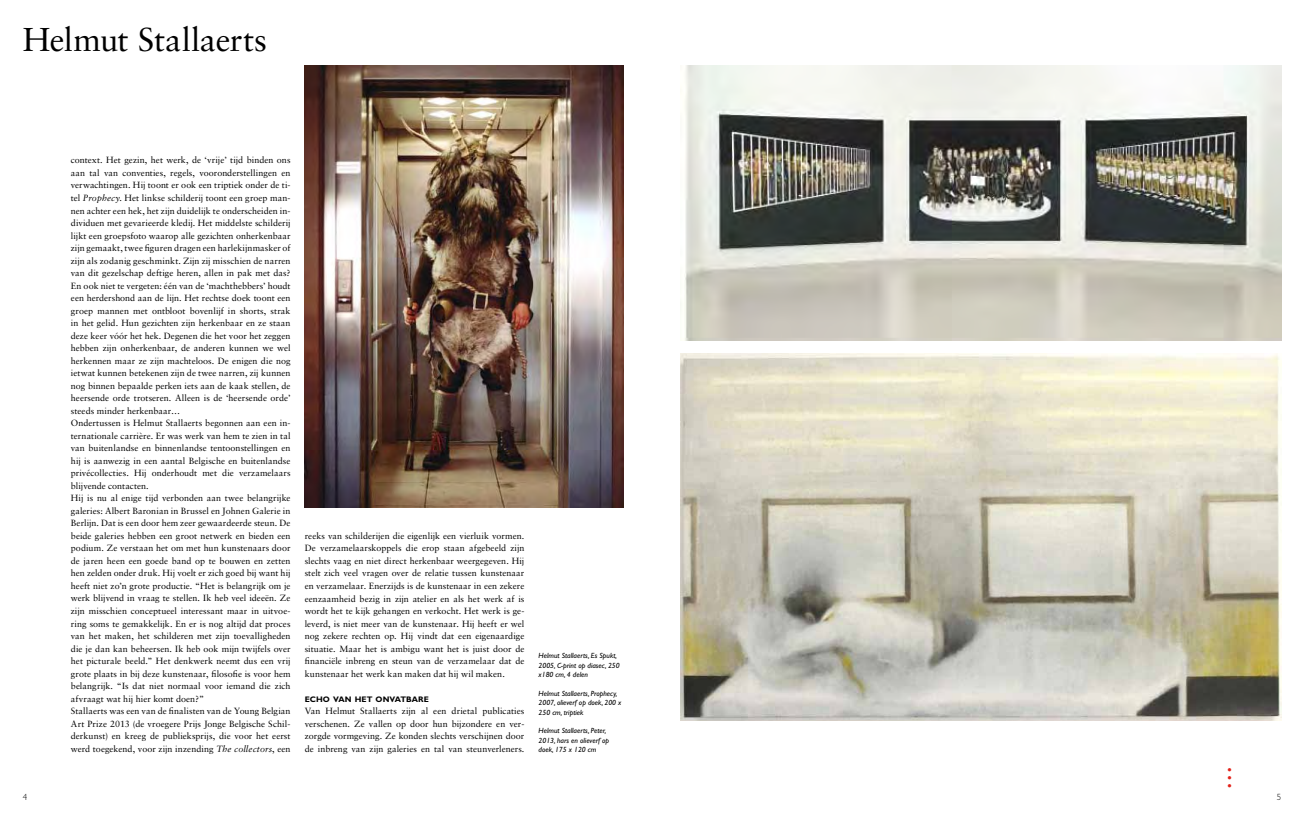
<style>
.page{position:relative;width:1304px;height:823px;background:#fff}
.page>*{position:absolute;margin:0;border:0;box-sizing:border-box;transform-origin:0 0}
.t1{font:33px "Sabon";letter-spacing:-.005em;color:#000}
.t2{font:25px "Sabon";color:#e32119}
.t3{font:9px/12.5px "Sabon";letter-spacing:.005em;color:#000;text-align:justify}
.t4{font:300 9px "Gill Sans";color:#000}
.t5{font:700 8.1px "Gill Sans";letter-spacing:.005em;color:#000}
.t6{font:italic 7.5px/9.4px "Gill Sans Std";color:#000}
.s1{font-style:italic}
</style>
<div class="page">
<img style="left:680px;top:353px;width:601px;height:367px">
<img style="left:680px;top:66px;width:601px;height:274px">
<img style="left:305px;top:66px;width:319px;height:441px">
<h1 class="t1" style="left:23px;top:20px;width:246px">Helmut Stallaerts</h1>
<p class="t3" style="left:71px;top:154px;width:221px;text-align:left">context. Het gezin, het werk, de ‘vrije’ tijd binden ons aan tal van conventies, regels, vooronderstellingen en verwachtingen. Hij toont er ook een triptiek onder de ti&shy;tel <span class="s1">Prophecy</span>. Het linkse schilderij toont een groep man&shy;nen achter een hek, het zijn duidelijk te onderscheiden in&shy;dividuen met gevarieerde kledij. Het middelste schilderij lijkt een groepsfoto waarop alle gezichten onherkenbaar zijn gemaakt, twee figuren dragen een harlekijnmasker of zijn als zodanig geschminkt. Zijn zij misschien de narren van dit gezelschap deftige heren, allen in pak met das?<br>En ook niet te vergeten: één van de ‘machthebbers’ houdt een herdershond aan de lijn. Het rechtse doek toont een groep mannen met ontbloot bovenlijf in shorts, strak in het gelid. Hun gezichten zijn herkenbaar en ze staan deze keer vóór het hek. Degenen die het voor het zeggen hebben zijn onherkenbaar, de anderen kunnen we wel herkennen maar ze zijn machteloos. De enigen die nog ietwat kunnen betekenen zijn de twee narren, zij kunnen nog binnen bepaalde perken iets aan de kaak stellen, de heersende orde trotseren. Alleen is de ‘heersende orde’ steeds minder herkenbaar…<br>Ondertussen is Helmut Stallaerts begonnen aan een in&shy;ternationale carrière. Er was werk van hem te zien in tal van buitenlandse en binnenlandse tentoonstellingen en hij is aanwezig in een aantal Belgische en buitenlandse privécollecties. Hij onderhoudt met die verzamelaars blijvende contacten.<br>Hij is nu al enige tijd verbonden aan twee belangrijke galeries: Albert Baronian in Brussel en Johnen Galerie in Berlijn. Dat is een door hem zeer gewaardeerde steun. De beide galeries hebben een groot netwerk en bieden een podium. Ze verstaan het om met hun kunstenaars door de jaren heen een goede band op te bouwen en zetten hen zelden onder druk. Hij voelt er zich goed bij want hij heeft niet zo’n grote productie. “Het is belangrijk om je werk blijvend in vraag te stellen. Ik heb veel ideeën. Ze zijn misschien conceptueel interessant maar in uitvoe&shy;ring soms te gemakkelijk. En er is nog altijd dat proces van het maken, het schilderen met zijn toevalligheden die je dan kan beheersen. Ik heb ook mijn twijfels over het picturale beeld.” Het denkwerk neemt dus een vrij grote plaats in bij deze kunstenaar, filosofie is voor hem belangrijk. “Is dat niet normaal voor iemand die zich afvraagt wat hij hier komt doen?”<br>Stallaerts was een van de finalisten van de Young Belgian Art Prize 2013 (de vroegere Prijs Jonge Belgische Schil&shy;derkunst) en kreeg de publieksprijs, die voor het eerst werd toegekend, voor zijn inzending <span class="s1">The collectors</span>, een</p>
<p class="t3" style="left:305px;top:529px;width:221px">reeks van schilderijen die eigenlijk een vierluik vormen.<br>De verzamelaarskoppels die erop staan afgebeeld zijn slechts vaag en niet direct herkenbaar weergegeven. Hij stelt zich veel vragen over de relatie tussen kunstenaar en verzamelaar. Enerzijds is de kunstenaar in een zekere eenzaamheid bezig in zijn atelier en als het werk af is wordt het te kijk gehangen en verkocht. Het werk is ge&shy;leverd, is niet meer van de kunstenaar. Hij heeft er wel nog zekere rechten op. Hij vindt dat een eigenaardige situatie. Maar het is ambigu want het is juist door de financiële inbreng en steun van de verzamelaar dat de kunstenaar het werk kan maken dat hij wil maken.</p>
<p class="t5" style="left:305px;top:693px;width:126px">ECHO VAN HET ONVATBARE</p>
<p class="t3" style="left:305px;top:704px;width:221px">Van Helmut Stallaerts zijn al een drietal publicaties verschenen. Ze vallen op door hun bijzondere en ver&shy;zorgde vormgeving. Ze konden slechts verschijnen door de inbreng van zijn galeries en tal van steunverleners.</p>
<p class="t6" style="left:539px;top:650px;width:83px">Helmut Stallaerts, Es Spukt,<br>2005, C-print op diasec, 250 x180 cm, 4 delen</p>
<p class="t6" style="left:539px;top:688px;width:84px">Helmut Stallaerts, Prophecy,<br>2007, olieverf op doek, 200 x<br>250 cm, triptiek</p>
<p class="t6" style="left:539px;top:725px;width:72px">Helmut Stallaerts, Peter,<br>2013, hars en olieverf op doek, 175 x 120 cm</p>
<h2 class="t2" style="left:1226px;top:755px;width:8px">...</h2>
<p class="t4" style="left:23px;top:791px;width:6px">4</p>
<p class="t4" style="left:1277px;top:791px;width:6px">5</p>
</div>
